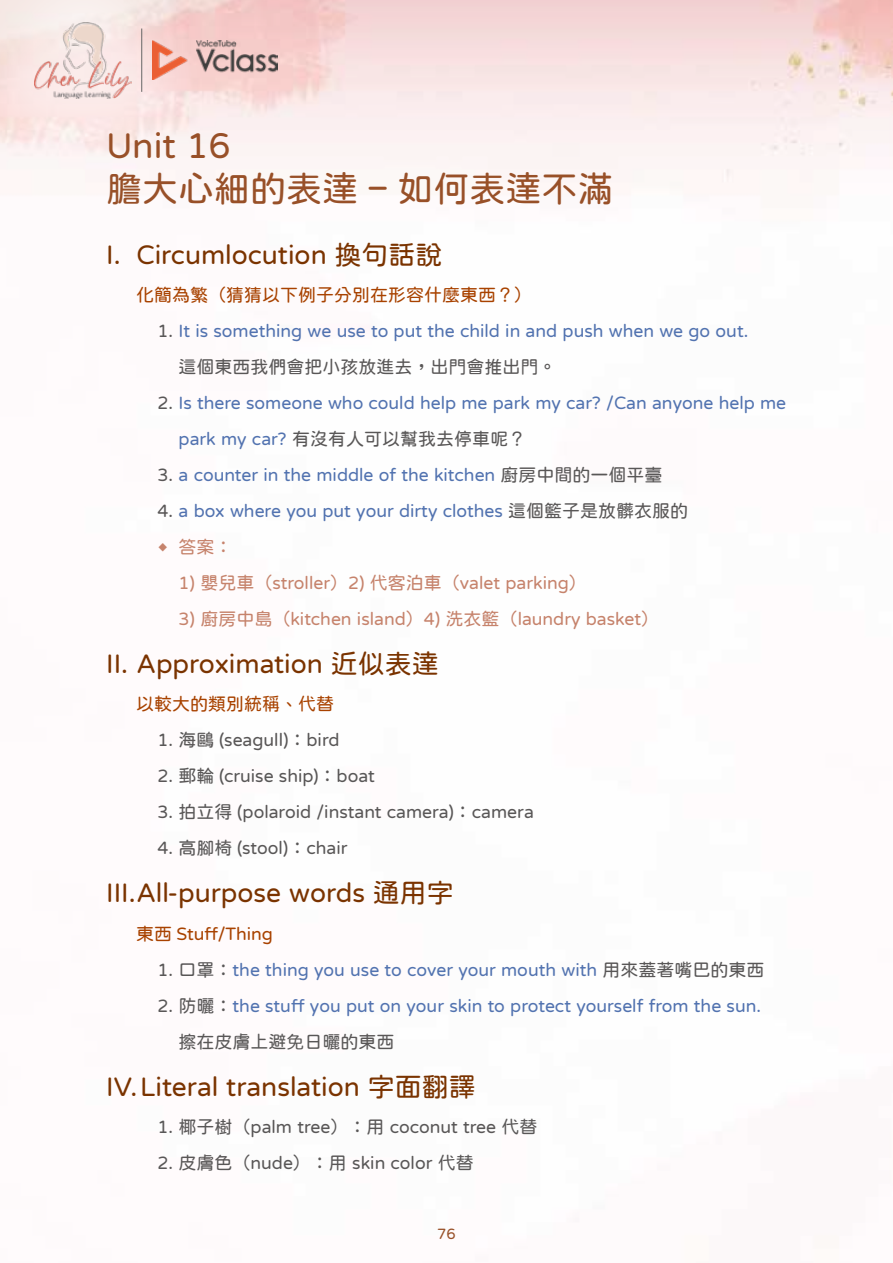
<style>
.page{position:relative;width:893px;height:1263px;background:#fff}
.page>*{position:absolute;margin:0;border:0;box-sizing:border-box;transform-origin:0 0}
.t1{font:36px/43.2px "jf openhuninn 1.1";color:#985028}
.t2{font:27px "jf openhuninn 1.1";color:#7a3300}
.t3{font:18px/36px "jf openhuninn 1.1";color:#5273b0}
.t4{font:18px "jf openhuninn 1.1";color:#595757}
.t5{font:18px "jf openhuninn 1.1";color:#c6836c}
.t6{font:18px "jf openhuninn 1.1";color:#a84200}
.t7{font:15px "jf openhuninn 1.1";color:#985028}
.s1{color:#595757}
.s2{font-family:"Microsoft Jheng Hei"}
</style>
<div class="page">
<div style="left:0;top:0;width:211px;height:178px;background:#fff;opacity:.56"></div>
<img style="left:34px;top:22px;width:98px;height:76px">
<img style="left:152px;top:41px;width:126px;height:39px">
<hr style="left:141px;top:29px;width:1px;height:63px;background:#666">
<h1 class="t1" style="left:106px;top:124px;width:509px">Unit 16<br>膽大心細的表達 – 如何表達不滿</h1>
<h2 class="t2" style="left:106px;top:237px;width:338px">I. Circumlocution 換句話說</h2>
<p class="t6" style="left:136px;top:283px;width:398px">化簡為繁（猜猜以下例子分別在形容什麼東西？）</p>
<p class="t3" style="left:179px;top:313px;width:571px;text-indent:-21px"><span class="s1">1.</span> It is something we use to put the child in and push when we go out.<span class="s1">這個東西我們會把小孩放進去，出門會推出門。</span></p>
<p class="t3" style="left:179px;top:385px;width:609px;text-indent:-21px"><span class="s1">2.</span> Is there someone who could help me park my car? /Can anyone help me park my car? <span class="s1">有沒有人可以幫我去停車呢？</span></p>
<p class="t3" style="left:157px;top:457px;width:507px"><span class="s1">3.</span> a counter in the middle of the kitchen <span class="s1">廚房中間的一個平臺</span></p>
<p class="t3" style="left:157px;top:493px;width:532px"><span class="s1">4.</span> a box where you put your dirty clothes <span class="s1">這個籃子是放髒衣服的</span></p>
<p class="t5" style="left:157px;top:535px;width:77px"><span class="s2">◆</span> 答案：</p>
<p class="t5" style="left:179px;top:571px;width:410px">1) 嬰兒車（stroller）2) 代客泊車（valet parking）</p>
<p class="t5" style="left:179px;top:607px;width:482px">3) 廚房中島（kitchen island）4) 洗衣籃（laundry basket）</p>
<h2 class="t2" style="left:106px;top:646px;width:334px">II. Approximation 近似表達</h2>
<p class="t6" style="left:136px;top:692px;width:200px">以較大的類別統稱、代替</p>
<p class="t4" style="left:157px;top:728px;width:184px">1. 海鷗 (seagull)：bird</p>
<p class="t4" style="left:157px;top:764px;width:219px">2. 郵輪 (cruise ship)：boat</p>
<p class="t4" style="left:157px;top:800px;width:378px">3. 拍立得 (polaroid /instant camera)：camera</p>
<p class="t4" style="left:157px;top:836px;width:192px">4. 高腳椅 (stool)：chair</p>
<h2 class="t2" style="left:106px;top:875px;width:349px">III.All-purpose words 通用字</h2>
<p class="t6" style="left:136px;top:922px;width:138px">東西 Stuff/Thing</p>
<p class="t3" style="left:157px;top:951px;width:609px"><span class="s1">1. 口罩：</span>the thing you use to cover your mouth with <span class="s1">用來蓋著嘴巴的東西</span></p>
<p class="t3" style="left:179px;top:987px;width:584px;text-indent:-21px"><span class="s1">2. 防曬：</span>the stuff you put on your skin to protect yourself from the sun.<span class="s1">擦在皮膚上避免日曬的東西</span></p>
<h2 class="t2" style="left:106px;top:1068px;width:371px">IV.Literal translation 字面翻譯</h2>
<p class="t4" style="left:157px;top:1115px;width:382px">1. 椰子樹（palm tree）：用 coconut tree 代替</p>
<p class="t4" style="left:157px;top:1151px;width:318px">2. 皮膚色（nude）：用 skin color 代替</p>
<p class="t7" style="left:437px;top:1224px;width:20px">76</p>
</div>
